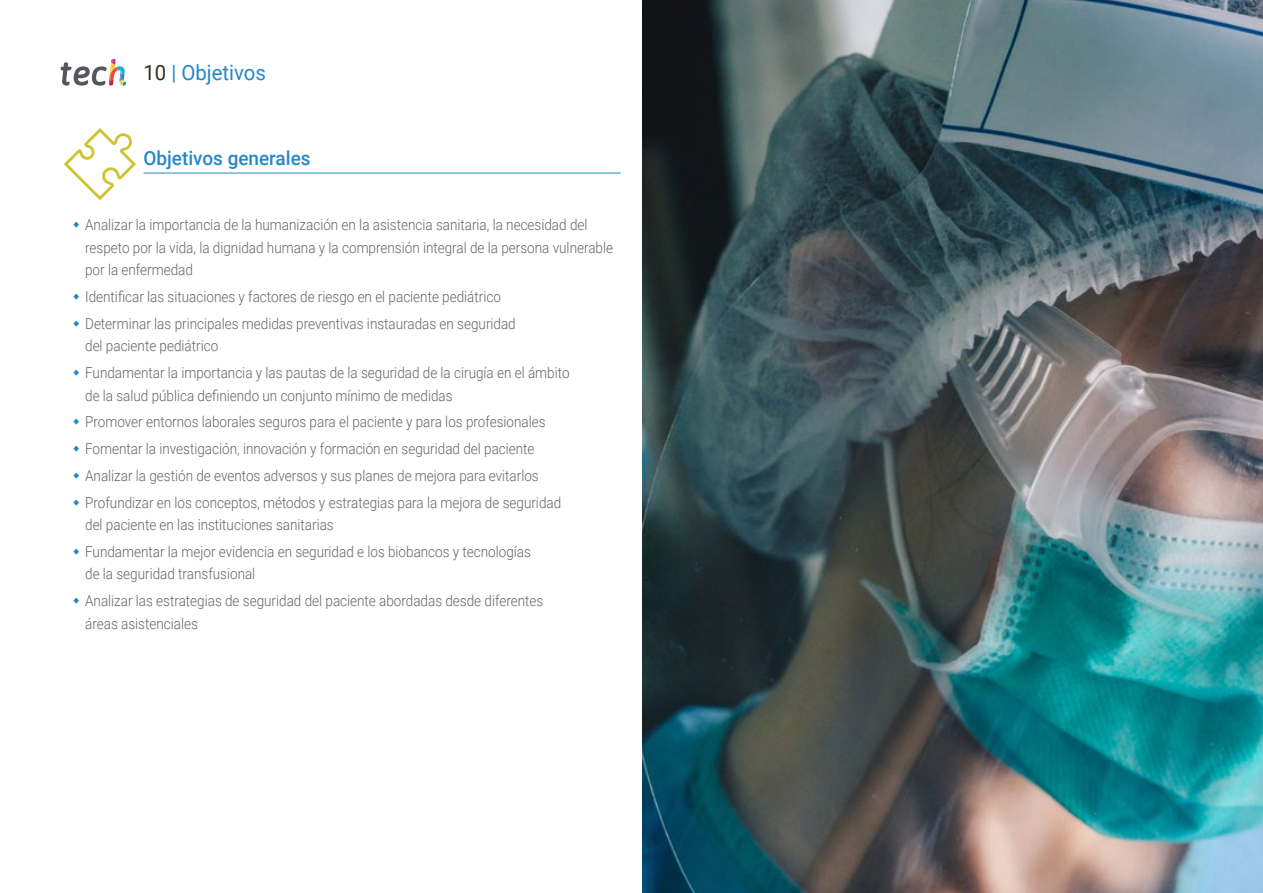
<style>
.page{position:relative;width:1263px;height:893px;background:#fff}
.page>*{position:absolute;margin:0;border:0;box-sizing:border-box;transform-origin:0 0}
.t1{font:21px "Roboto";color:#2488c9}
.t2{font:500 19.5px "Roboto";color:#2488c9}
.t3{font:300 15px/26.7px "Roboto";color:#61646a;scale:.9 1}
.s1{color:#312e20}
</style>
<div class="page">
<hr style="left:144px;top:173px;width:477px;height:1px;background:#2488c9">
<svg style="left:64px;top:128px;width:72px;height:72px"></svg>
<img style="left:642px;top:0;width:621px;height:893px">
<svg style="left:61px;top:59px;width:65px;height:27px"></svg>
<h1 class="t1" style="left:144px;top:57px;width:124px"><span class="s1">10</span> | Objetivos</h1>
<h2 class="t2" style="left:144px;top:144px;width:169px">Objetivos generales</h2>
<p class="t3" style="left:85px;top:213px;width:588px;line-height:22.5px">Analizar la importancia de la humanización en la asistencia sanitaria, la necesidad del respeto por la vida, la dignidad humana y la comprensión integral de la persona vulnerable por la enfermedad</p>
<p class="t3" style="left:85px;top:283px;width:480px">Identificar las situaciones y factores de riesgo en el paciente pediátrico<br>Determinar las principales medidas preventivas instauradas en seguridad</p>
<p class="t3" style="left:85px;top:332px;width:540px">del paciente pediátrico<br>Fundamentar la importancia y las pautas de la seguridad de la cirugía en el ámbito</p>
<p class="t3" style="left:85px;top:381px;width:530px">de la salud pública definiendo un conjunto mínimo de medidas<br>Promover entornos laborales seguros para el paciente y para los profesionales Fomentar la investigación, innovación y formación en seguridad del paciente Analizar la gestión de eventos adversos y sus planes de mejora para evitarlos Profundizar en los conceptos, métodos y estrategias para la mejora de seguridad</p>
<p class="t3" style="left:85px;top:511px;width:497px">del paciente en las instituciones sanitarias<br>Fundamentar la mejor evidencia en seguridad e los biobancos y tecnologías</p>
<p class="t3" style="left:85px;top:560px;width:510px">de la seguridad transfusional<br>Analizar las estrategias de seguridad del paciente abordadas desde diferentes</p>
<p class="t3" style="left:85px;top:609px;width:127px">áreas asistenciales</p>
</div>
